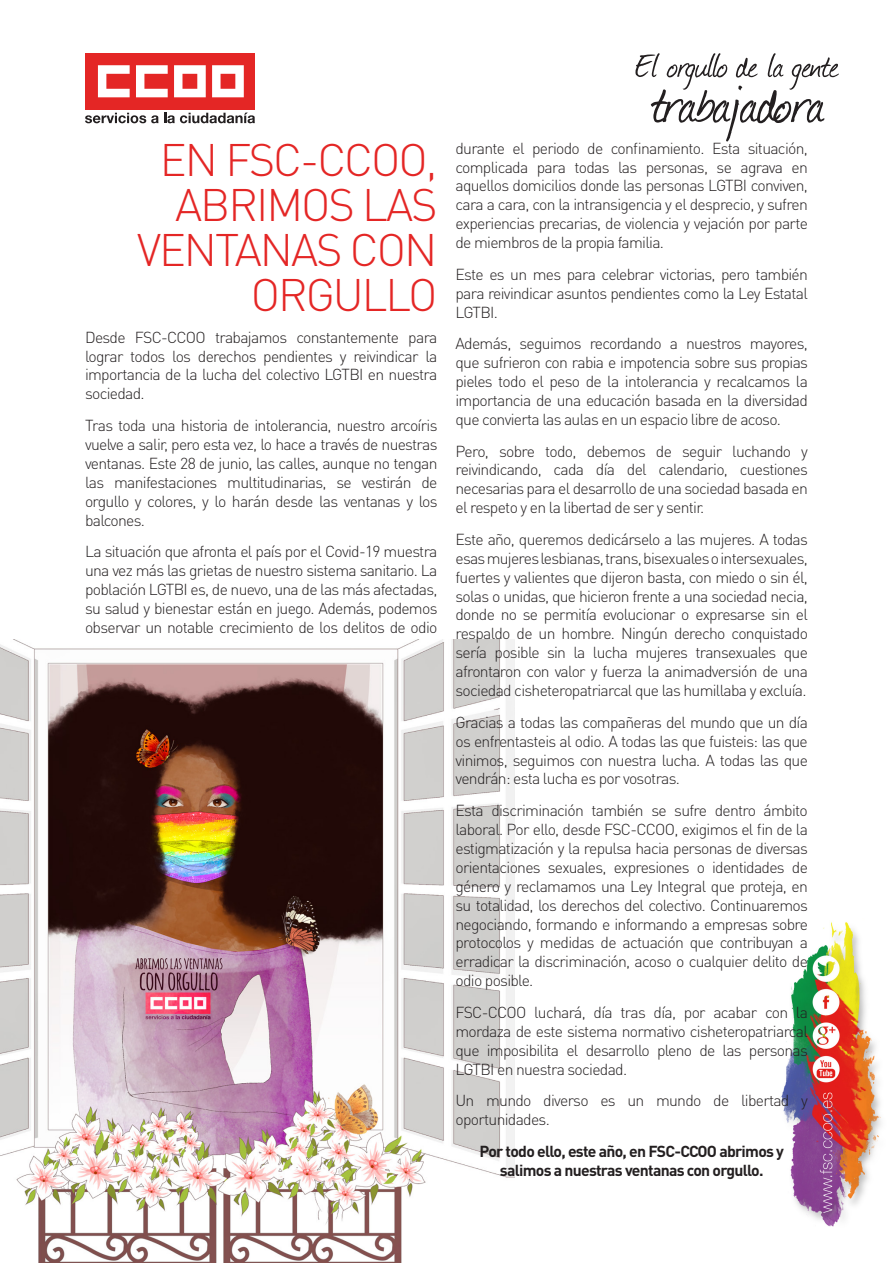
<style>
.page{position:relative;width:893px;height:1263px;background:#fff}
.page>*{position:absolute;margin:0;border:0;box-sizing:border-box;transform-origin:0 0}
.t1{font:300 45px/45px "DIN Pro";letter-spacing:-.045em;color:#e42625;text-align:right}
.t2{font:300 15.75px/18.9px "DIN Pro";letter-spacing:-.045em;color:#231f20;text-align:justify}
.t3{font:700 15.75px/18.9px "DIN Pro";letter-spacing:-.045em;color:#231f20;text-align:center}
</style>
<div class="page">
<img style="left:778px;top:922px;width:103px;height:305px">
<svg style="left:635px;top:53px;width:204px;height:89px"></svg>
<svg style="left:85px;top:113px;width:170px;height:10px"></svg>
<div style="left:85px;top:53px;width:170px;height:56px;background:#e42625"></div>
<svg style="left:98px;top:65px;width:32px;height:32px"></svg>
<svg style="left:136px;top:65px;width:32px;height:32px"></svg>
<svg style="left:174px;top:65px;width:32px;height:32px"></svg>
<svg style="left:212px;top:65px;width:32px;height:32px"></svg>
<img style="left:0;top:639px;width:514px;height:624px">
<p class="t1" style="left:137px;top:135px;width:302px">EN FSC-CCOO,<br>ABRIMOS LAS<br>VENTANAS CON<br>ORGULLO</p>
<p class="t2" style="left:85px;top:327px;width:354px">Desde FSC-CCOO trabajamos constantemente para lograr todos los derechos pendientes y reivindicar la importancia de la lucha del colectivo LGTBI en nuestra sociedad.</p>
<p class="t2" style="left:85px;top:415px;width:354px">Tras toda una historia de intolerancia, nuestro arcoíris vuelve a salir, pero esta vez, lo hace a través de nuestras ventanas. Este 28 de junio, las calles, aunque no tengan las manifestaciones multitudinarias, se vestirán de orgullo y colores, y lo harán desde las ventanas y los balcones.</p>
<p class="t2" style="left:85px;top:541px;width:354px">La situación que afronta el país por el Covid-19 muestra una vez más las grietas de nuestro sistema sanitario. La población LGTBI es, de nuevo, una de las más afectadas, su salud y bienestar están en juego. Además, podemos observar un notable crecimiento de los delitos de odio</p>
<p class="t2" style="left:455px;top:138px;width:354px">durante el periodo de confinamiento. Esta situación, complicada para todas las personas, se agrava en aquellos domicilios donde las personas LGTBI conviven, cara a cara, con la intransigencia y el desprecio, y sufren experiencias precarias, de violencia y vejación por parte de miembros de la propia familia.</p>
<p class="t2" style="left:455px;top:264px;width:354px">Este es un mes para celebrar victorias, pero también para reivindicar asuntos pendientes como la Ley Estatal LGTBI.</p>
<p class="t2" style="left:455px;top:333px;width:354px">Además, seguimos recordando a nuestros mayores, que sufrieron con rabia e impotencia sobre sus propias pieles todo el peso de la intolerancia y recalcamos la importancia de una educación basada en la diversidad que convierta las aulas en un espacio libre de acoso.</p>
<p class="t2" style="left:455px;top:441px;width:354px">Pero, sobre todo, debemos de seguir luchando y reivindicando, cada día del calendario, cuestiones necesarias para el desarrollo de una sociedad basada en el respeto y en la libertad de ser y sentir.</p>
<p class="t2" style="left:455px;top:529px;width:354px">Este año, queremos dedicárselo a las mujeres. A todas esas mujeres lesbianas, trans, bisexuales o intersexuales, fuertes y valientes que dijeron basta, con miedo o sin él, solas o unidas, que hicieron frente a una sociedad necia, donde no se permitía evolucionar o expresarse sin el respaldo de un hombre. Ningún derecho conquistado sería posible sin la lucha mujeres transexuales que afrontaron con valor y fuerza la animadversión de una sociedad cisheteropatriarcal que las humillaba y excluía.</p>
<p class="t2" style="left:455px;top:712px;width:354px">Gracias a todas las compañeras del mundo que un día os enfrentasteis al odio. A todas las que fuisteis: las que vinimos, seguimos con nuestra lucha. A todas las que vendrán: esta lucha es por vosotras.</p>
<p class="t2" style="left:455px;top:800px;width:354px">Esta discriminación también se sufre dentro ámbito laboral. Por ello, desde FSC-CCOO, exigimos el fin de la estigmatización y la repulsa hacia personas de diversas orientaciones sexuales, expresiones o identidades de género y reclamamos una Ley Integral que proteja, en su totalidad, los derechos del colectivo. Continuaremos negociando, formando e informando a empresas sobre protocolos y medidas de actuación que contribuyan a erradicar la discriminación, acoso o cualquier delito de odio posible.</p>
<p class="t2" style="left:455px;top:1002px;width:354px">FSC-CCOO luchará, día tras día, por acabar con la mordaza de este sistema normativo cisheteropatriarcal que imposibilita el desarrollo pleno de las personas LGTBI en nuestra sociedad.</p>
<p class="t2" style="left:455px;top:1090px;width:354px">Un mundo diverso es un mundo de libertad y oportunidades.</p>
<p class="t3" style="left:479px;top:1141px;width:306px">Por todo ello, este año, en FSC-CCOO abrimos y salimos a nuestras ventanas con orgullo.</p>
</div>
